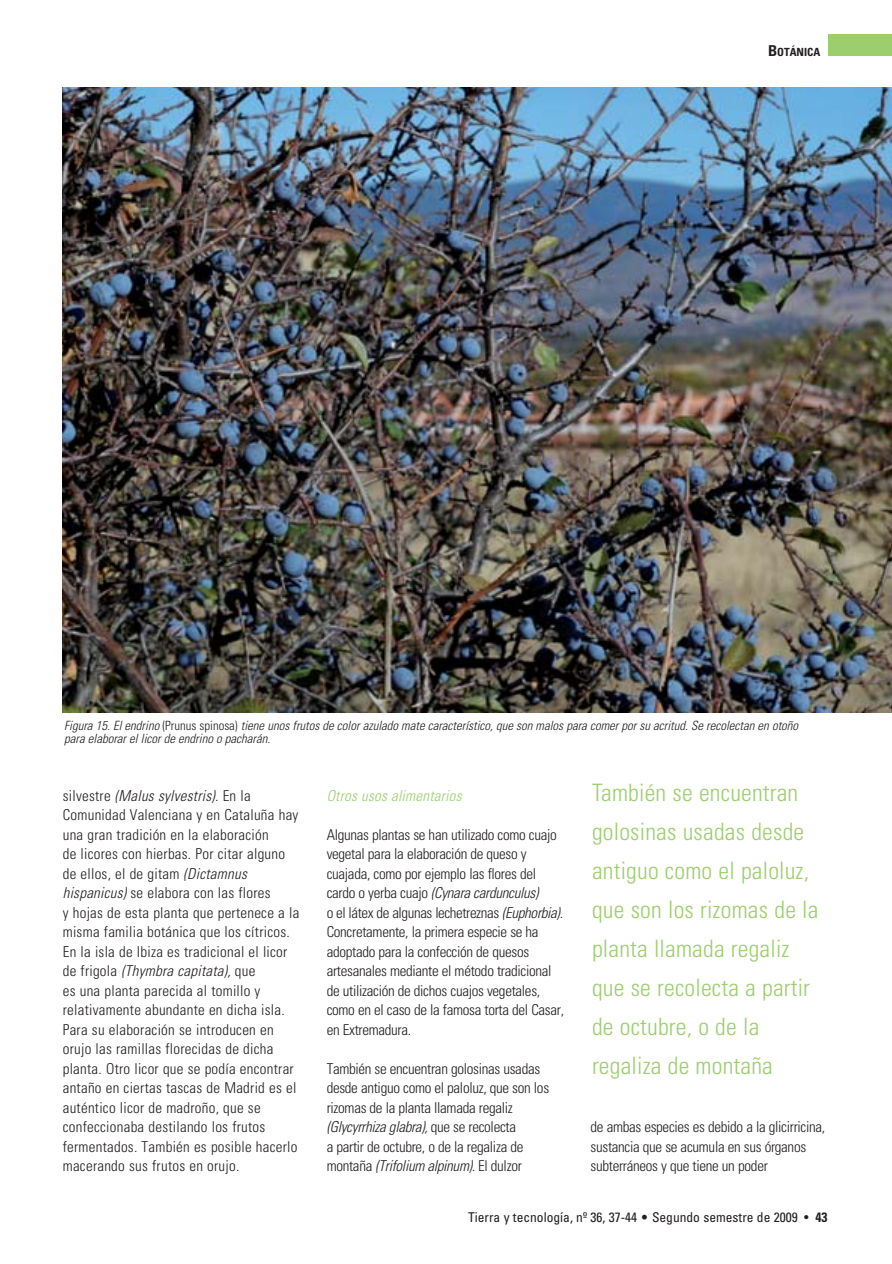
<style>
.page{position:relative;width:892px;height:1264px;background:#fff}
.page>*{position:absolute;margin:0;border:0;box-sizing:border-box;transform-origin:0 0}
.t1{font:300 condensed 24px/39px "Univers";letter-spacing:.01em;color:#9dce6e}
.t2{font:300 condensed 15px/19.5px "Univers";letter-spacing:-.02em;color:#231f20}
.t3{font:300 condensed 15px/19.5px "Univers";letter-spacing:.02em;color:#231f20}
.t4{font:italic 300 condensed 15px "Univers";color:#9dce6e}
.t5{font:condensed 13.5px "Univers";color:#231f20}
.t6{font:italic 300 condensed 12.75px/13.5px "Univers";color:#231f20}
.t7{font:700 condensed 11.25px "Univers";color:#231f20}
.s1{font-size:15px}
.s2{font-style:normal}
.s3{font-style:italic}
.s4{font-weight:300}
.s5{font-weight:700}
</style>
<div class="page">
<div style="left:828px;top:35px;width:63px;height:21px;background:#9dce6e"></div>
<img style="left:63px;top:87px;width:828px;height:625px">
<p class="t7" style="left:767px;top:47px;width:54px"><span class="s1">B</span>OTÁNICA</p>
<p class="t6" style="left:64px;top:719px;width:737px">Figura 15.Elendrino <span class="s2">( P r u n u s s p i n o s a )</span> tiene unos frutos de colorazulado mate característico,que son malos para comerporsu acritud.Se recolectan en otoño para elaborarellicorde endrino o pacharán.</p>
<h1 class="t1" style="left:591px;top:774px;width:228px">También se encuentran golosinas usadas desde antiguo como el paloluz, que son los rizomas de la planta llamada regaliz que se recolecta a partir de octubre, o de la regaliza de montaña</h1>
<p class="t3" style="left:63px;top:787px;width:238px">s i l v e s t r e <span class="s3">(Malus sylvestris).</span> E n l a Comunidad Valenciana y en Cataluña hay una gran tradición en la elaboración<br>de licores con hierbas. Por citar alguno de ellos, el de gitam <span class="s3">(Dictamnus hispanicus)</span> se elabora con las flores<br>y hojas de esta planta que pertenece a la misma familia botánica que los cítricos.<br>En la isla de Ibiza es tradicional el licor<br>d e f r i g o l a <span class="s3">(Thymbra capitata),</span> q u e<br>es una planta parecida al tomillo y relativamente abundante en dicha isla.<br>Para su elaboración se introducen en orujo las ramillas florecidas de dicha planta. Otro licor que se podía encontrar antaño en ciertas tascas de Madrid es el auténtico licor de madroño, que se confeccionaba destilando los frutos fermentados. También es posible hacerlo macerando sus frutos en orujo.</p>
<p class="t4" style="left:326px;top:789px;width:139px">Otros usos alimentarios</p>
<p class="t2" style="left:326px;top:826px;width:241px">Algunas plantas se han utilizado como cuajo vegetal para la elaboración de queso y cuajada, como por ejemplo las flores del<br>c a r d o o y e r b a c u a j o <span class="s3">(Cynara cardunculus)<br></span>o el látex de algunas lechetreznas <span class="s3">(Euphorbia).<br></span>Concretamente, la primera especie se ha adoptado para la confección de quesos artesanales mediante el método tradicional de utilización de dichos cuajos vegetales, como en el caso de la famosa torta del Casar, en Extremadura.</p>
<p class="t2" style="left:326px;top:1060px;width:224px">También se encuentran golosinas usadas desde antiguo como el paloluz, que son los rizomas de la planta llamada regaliz <span class="s3">(Glycyrrhiza glabra),</span> q u e s e r e c o l e c t a<br>a partir de octubre, o de la regaliza de<br>m o n t a ñ a <span class="s3">(Trifolium alpinum).</span> E l d u l z o r</p>
<p class="t2" style="left:590px;top:1118px;width:236px">de ambas especies es debido a la glicirricina, sustancia que se acumula en sus órganos subterráneos y que tiene un poder</p>
<p class="t5" style="left:468px;top:1211px;width:360px">Tierra y tecnología, nº 36, 37-44 <span class="s4">•</span> Segundo semestre de 2009 • <span class="s5">43</span></p>
</div>
